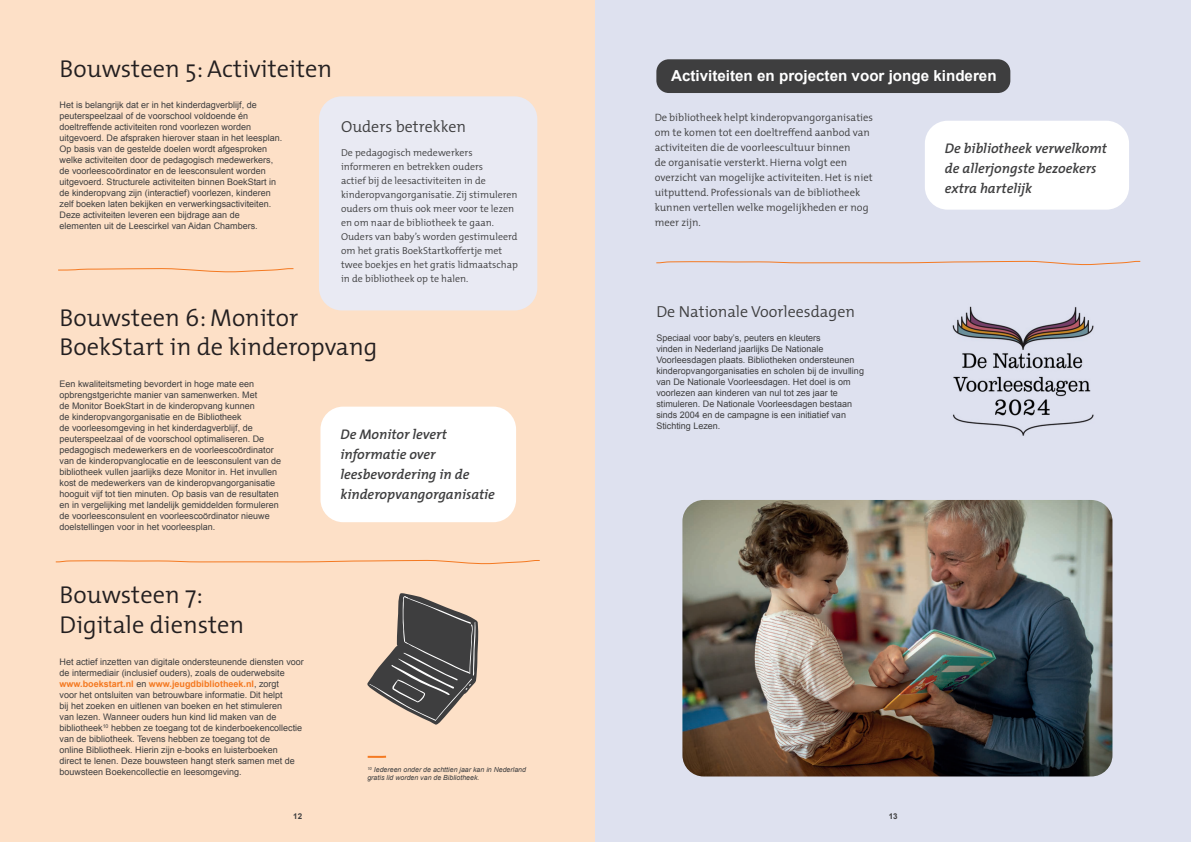
<style>
.page{position:relative;width:1191px;height:842px;background:#fff}
.page>*{position:absolute;margin:0;border:0;box-sizing:border-box;transform-origin:0 0}
.t1{font:300 24.5px/29.4px "The Mix";color:#231f20}
.t2{font:300 16px "The Mix";color:#3e3e3f}
.t3{font:700 15.2px "Arial";color:#fff}
.t4{font:italic 600 14px/20px "The Mix";color:#3e3e3f}
.t5{font:300 10.6px/15px "The Mix";color:#3e3e3f}
.t6{font:300 10px/14px "The Mix";color:#3e3e3f}
.t7{font:9px/11px "Arial";color:#3e3e3f}
.t8{font:700 8px "Arial";color:#3e3e3f}
.t9{font:italic 7px/8px "Arial";color:#3e3e3f}
.s1{font-weight:700;color:#f47921}
</style>
<div class="page">
<div style="left:0;top:0;width:595px;height:842px;background:#fde0c7"></div>
<div style="left:595px;top:0;width:596px;height:842px;background:#dee1ef"></div>
<div style="left:656px;top:59px;width:354px;height:34px;background:#3e3e3f;border-radius:12px"></div>
<svg style="left:656px;top:260px;width:485px;height:6px"></svg>
<svg style="left:55px;top:559px;width:485px;height:6px"></svg>
<div style="left:319px;top:96px;width:218px;height:214px;background:#e9eaf3;border-radius:23px"></div>
<svg style="left:367px;top:755px;width:20px;height:3px"></svg>
<svg style="left:58px;top:268px;width:236px;height:5px"></svg>
<div style="left:320px;top:407px;width:196px;height:115px;background:#fff;border-radius:23px"></div>
<div style="left:925px;top:121px;width:204px;height:89px;background:#fff;border-radius:23px"></div>
<img style="left:952px;top:306px;width:142px;height:130px">
<img style="left:682px;top:500px;width:430px;height:276px">
<svg style="left:367px;top:593px;width:112px;height:132px"></svg>
<h1 class="t1" style="left:60px;top:53px;width:274px">Bouwsteen 5: Activiteiten</h1>
<p class="t7" style="left:60px;top:100px;width:224px">Het is belangrijk dat er in het kinderdagverblijf, de peuterspeelzaal of de voorschool voldoende én doeltreffende activiteiten rond voorlezen worden uitgevoerd. De afspraken hierover staan in het leesplan.<br>Op basis van de gestelde doelen wordt afgesproken welke activiteiten door de pedagogisch medewerkers, de voorleescoördinator en de leesconsulent worden uitgevoerd. Structurele activiteiten binnen BoekStart in de kinderopvang zijn (interactief) voorlezen, kinderen zelf boeken laten bekijken en verwerkingsactiviteiten.<br>Deze activiteiten leveren een bijdrage aan de elementen uit de Leescirkel van Aidan Chambers.</p>
<h2 class="t2" style="left:341px;top:114px;width:126px">Ouders betrekken</h2>
<p class="t6" style="left:341px;top:146px;width:178px">De pedagogisch medewerkers informeren en betrekken ouders<br>actief bij de leesactiviteiten in de kinderopvangorganisatie. Zij stimuleren ouders om thuis ook meer voor te lezen en om naar de bibliotheek te gaan.<br>Ouders van baby’s worden gestimuleerd om het gratis BoekStartkoffertje met twee boekjes en het gratis lidmaatschap in de bibliotheek op te halen.</p>
<h1 class="t1" style="left:60px;top:302px;width:319px">Bouwsteen 6: Monitor<br>BoekStart in de kinderopvang</h1>
<p class="t7" style="left:60px;top:379px;width:223px">Een kwaliteitsmeting bevordert in hoge mate een opbrengstgerichte manier van samenwerken. Met<br>de Monitor BoekStart in de kinderopvang kunnen<br>de kinderopvangorganisatie en de Bibliotheek<br>de voorleesomgeving in het kinderdagverblijf, de peuterspeelzaal of de voorschool optimaliseren. De pedagogisch medewerkers en de voorleescoördinator van de kinderopvanglocatie en de leesconsulent van de bibliotheek vullen jaarlijks deze Monitor in. Het invullen kost de medewerkers van de kinderopvangorganisatie hooguit vijf tot tien minuten. Op basis van de resultaten en in vergelijking met landelijk gemiddelden formuleren de voorleesconsulent en voorleescoördinator nieuwe doelstellingen voor in het voorleesplan.</p>
<h1 class="t1" style="left:60px;top:580px;width:186px">Bouwsteen 7:<br>Digitale diensten</h1>
<p class="t7" style="left:60px;top:657px;width:246px">Het actief inzetten van digitale ondersteunende diensten voor de intermediair (inclusief ouders), zoals de ouderwebsite <span class="s1">www.boekstart.nl</span> en <span class="s1">www.jeugdbibliotheek.nl</span>, zorgt<br>voor het ontsluiten van betrouwbare informatie. Dit helpt<br>bij het zoeken en uitlenen van boeken en het stimuleren<br>van lezen. Wanneer ouders hun kind lid maken van de bibliotheek<sup>10</sup> hebben ze toegang tot de kinderboekencollectie van de bibliotheek. Tevens hebben ze toegang tot de<br>online Bibliotheek. Hierin zijn e-books en luisterboeken<br>direct te lenen. Deze bouwsteen hangt sterk samen met de bouwsteen Boekencollectie en leesomgeving.</p>
<h3 class="t4" style="left:340px;top:423px;width:156px">De Monitor levert informatie over leesbevordering in de kinderopvangorganisatie</h3>
<p class="t9" style="left:367px;top:766px;width:160px"><sup>10</sup> Iedereen onder de achttien jaar kan in Nederland gratis lid worden van de Bibliotheek.</p>
<h3 class="t3" style="left:671px;top:66px;width:327px">Activiteiten en projecten voor jonge kinderen</h3>
<p class="t5" style="left:654px;top:110px;width:220px">De bibliotheek helpt kinderopvangorganisaties om te komen tot een doeltreffend aanbod van activiteiten die de voorleescultuur binnen<br>de organisatie versterkt. Hierna volgt een overzicht van mogelijke activiteiten. Het is niet uitputtend. Professionals van de bibliotheek kunnen vertellen welke mogelijkheden er nog meer zijn.</p>
<h2 class="t2" style="left:656px;top:299px;width:200px">De Nationale Voorleesdagen</h2>
<p class="t7" style="left:656px;top:332px;width:209px">Speciaal voor baby’s, peuters en kleuters<br>vinden in Nederland jaarlijks De Nationale Voorleesdagen plaats. Bibliotheken ondersteunen kinderopvangorganisaties en scholen bij de invulling van De Nationale Voorleesdagen. Het doel is om voorlezen aan kinderen van nul tot zes jaar te stimuleren. De Nationale Voorleesdagen bestaan sinds 2004 en de campagne is een initiatief van Stichting Lezen.</p>
<h3 class="t4" style="left:945px;top:138px;width:164px">De bibliotheek verwelkomt de allerjongste bezoekers extra hartelijk</h3>
<p class="t8" style="left:293px;top:811px;width:10px">12</p>
<p class="t8" style="left:888px;top:811px;width:10px">13</p>
</div>
